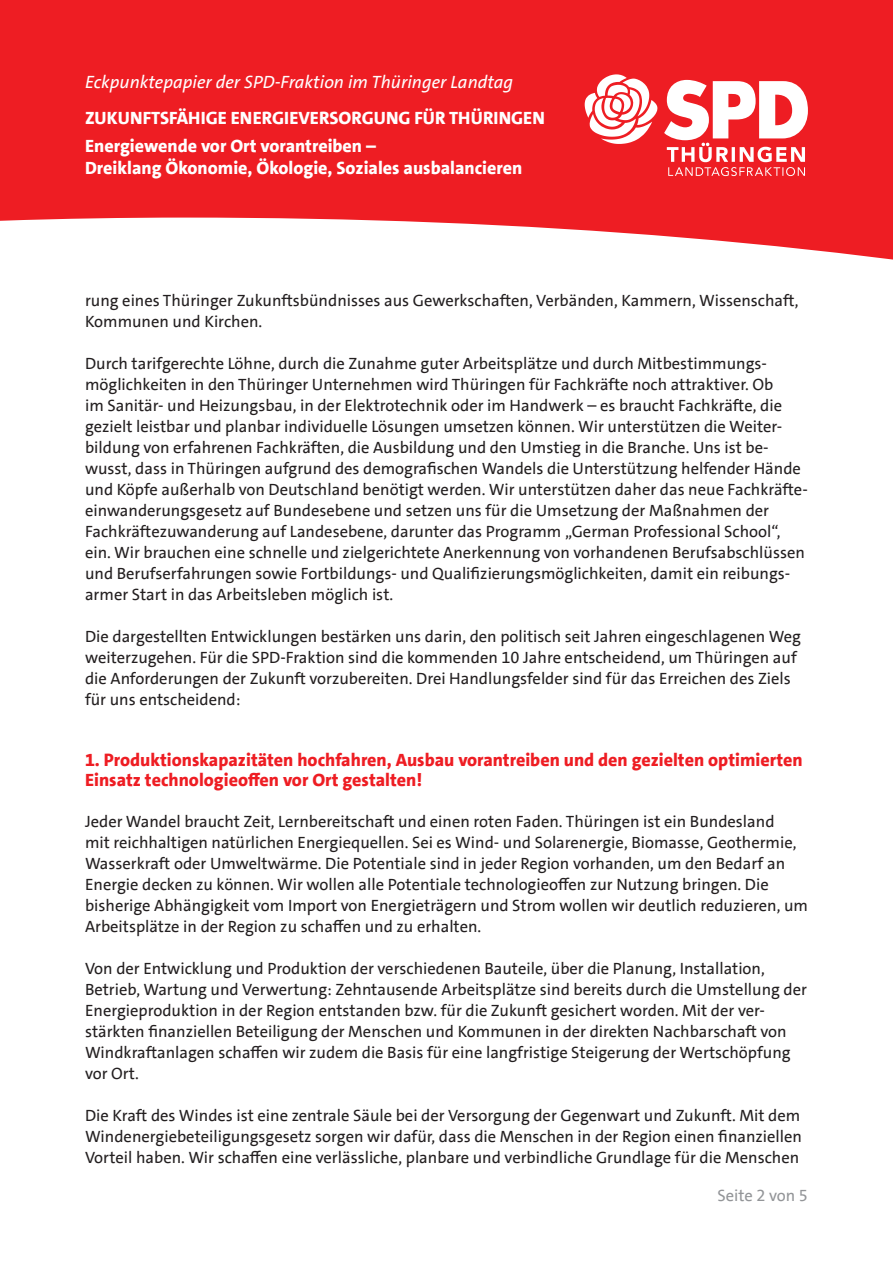
<style>
.page{position:relative;width:893px;height:1263px;background:#fff}
.page>*{position:absolute;margin:0;border:0;box-sizing:border-box;transform-origin:0 0}
.t1{font:800 18px/28.5px "SPD The Sans";color:#fff}
.Überschrift{font:800 18px/19.8px "SPD The Sans";color:#ee1d23}
.t2{font:italic 18px "SPD The Sans";color:#fff}
.Fließtext{font:16.5px/21px "SPD The Sans";color:#231f20}
.t3{font:16.5px "SPD The Sans";color:#939598}
</style>
<div class="page">
<svg style="left:0;top:0;width:893px;height:260px;background:#f03b40"></svg>
<svg style="left:585px;top:74px;width:223px;height:102px"></svg>
<p class="t2" style="left:85px;top:70px;width:430px">Eckpunktepapier der SPD-Fraktion im Thüringer Landtag</p>
<p class="t1" style="left:85px;top:104px;width:461px">ZUKUNFTSFÄHIGE ENERGIEVERSORGUNG FÜR THÜRINGEN<br>Energiewende vor Ort vorantreiben –</p>
<p class="t1" style="left:85px;top:154px;width:439px">Dreiklang Ökonomie, Ökologie, Soziales ausbalancieren</p>
<p class="Fließtext" style="left:85px;top:290px;width:715px">rung eines Thüringer Zukunftsbündnisses aus Gewerkschaften, Verbänden, Kammern, Wissenschaft,<br>Kommunen und Kirchen.</p>
<p class="Fließtext" style="left:85px;top:353px;width:724px">Durch tarifgerechte Löhne, durch die Zunahme guter Arbeitsplätze und durch Mitbestimmungs&shy;möglichkeiten in den Thüringer Unternehmen wird Thüringen für Fachkräfte noch attraktiver. Ob<br>im Sanitär- und Heizungsbau, in der Elektrotechnik oder im Handwerk – es braucht Fachkräfte, die gezielt leistbar und planbar individuelle Lösungen umsetzen können. Wir unterstützen die Weiter&shy;bildung von erfahrenen Fachkräften, die Ausbildung und den Umstieg in die Branche. Uns ist be&shy;wusst, dass in Thüringen aufgrund des demografischen Wandels die Unterstützung helfender Hände und Köpfe außerhalb von Deutschland benötigt werden. Wir unterstützen daher das neue Fachkräfte&shy;einwanderungsgesetz auf Bundesebene und setzen uns für die Umsetzung der Maßnahmen der Fachkräftezuwanderung auf Landesebene, darunter das Programm „German Professional School“, ein. Wir brauchen eine schnelle und zielgerichtete Anerkennung von vorhandenen Berufsabschlüssen und Berufserfahrungen sowie Fortbildungs- und Qualifizierungsmöglichkeiten, damit ein reibungs&shy;armer Start in das Arbeitsleben möglich ist.</p>
<p class="Fließtext" style="left:85px;top:626px;width:717px">Die dargestellten Entwicklungen bestärken uns darin, den politisch seit Jahren eingeschlagenen Weg weiterzugehen. Für die SPD-Fraktion sind die kommenden 10 Jahre entscheidend, um Thüringen auf die Anforderungen der Zukunft vorzubereiten. Drei Handlungsfelder sind für das Erreichen des Ziels für uns entscheidend:</p>
<p class="Überschrift" style="left:85px;top:751px;width:719px">1. Produktionskapazitäten hochfahren, Ausbau vorantreiben und den gezielten optimierten<br>Einsatz technologieoffen vor Ort gestalten!</p>
<p class="Fließtext" style="left:85px;top:811px;width:724px">Jeder Wandel braucht Zeit, Lernbereitschaft und einen roten Faden. Thüringen ist ein Bundesland<br>mit reichhaltigen natürlichen Energiequellen. Sei es Wind- und Solarenergie, Biomasse, Geothermie, Wasserkraft oder Umweltwärme. Die Potentiale sind in jeder Region vorhanden, um den Bedarf an Energie decken zu können. Wir wollen alle Potentiale technologieoffen zur Nutzung bringen. Die bisherige Abhängigkeit vom Import von Energieträgern und Strom wollen wir deutlich reduzieren, um Arbeitsplätze in der Region zu schaffen und zu erhalten.</p>
<p class="Fließtext" style="left:85px;top:958px;width:723px">Von der Entwicklung und Produktion der verschiedenen Bauteile, über die Planung, Installation, Betrieb, Wartung und Verwertung: Zehntausende Arbeitsplätze sind bereits durch die Umstellung der Energieproduktion in der Region entstanden bzw. für die Zukunft gesichert worden. Mit der ver&shy;stärkten finanziellen Beteiligung der Menschen und Kommunen in der direkten Nachbarschaft von Windkraftanlagen schaffen wir zudem die Basis für eine langfristige Steigerung der Wertschöpfung vor Ort.</p>
<p class="Fließtext" style="left:85px;top:1105px;width:718px;text-align:justify">Die Kraft des Windes ist eine zentrale Säule bei der Versorgung der Gegenwart und Zukunft. Mit dem Windenergiebeteiligungsgesetz sorgen wir dafür, dass die Menschen in der Region einen finanziellen Vorteil haben. Wir schaffen eine verlässliche, planbare und verbindliche Grundlage für die Menschen</p>
<p class="t3" style="left:717px;top:1184px;width:92px">Seite 2 von 5</p>
</div>
